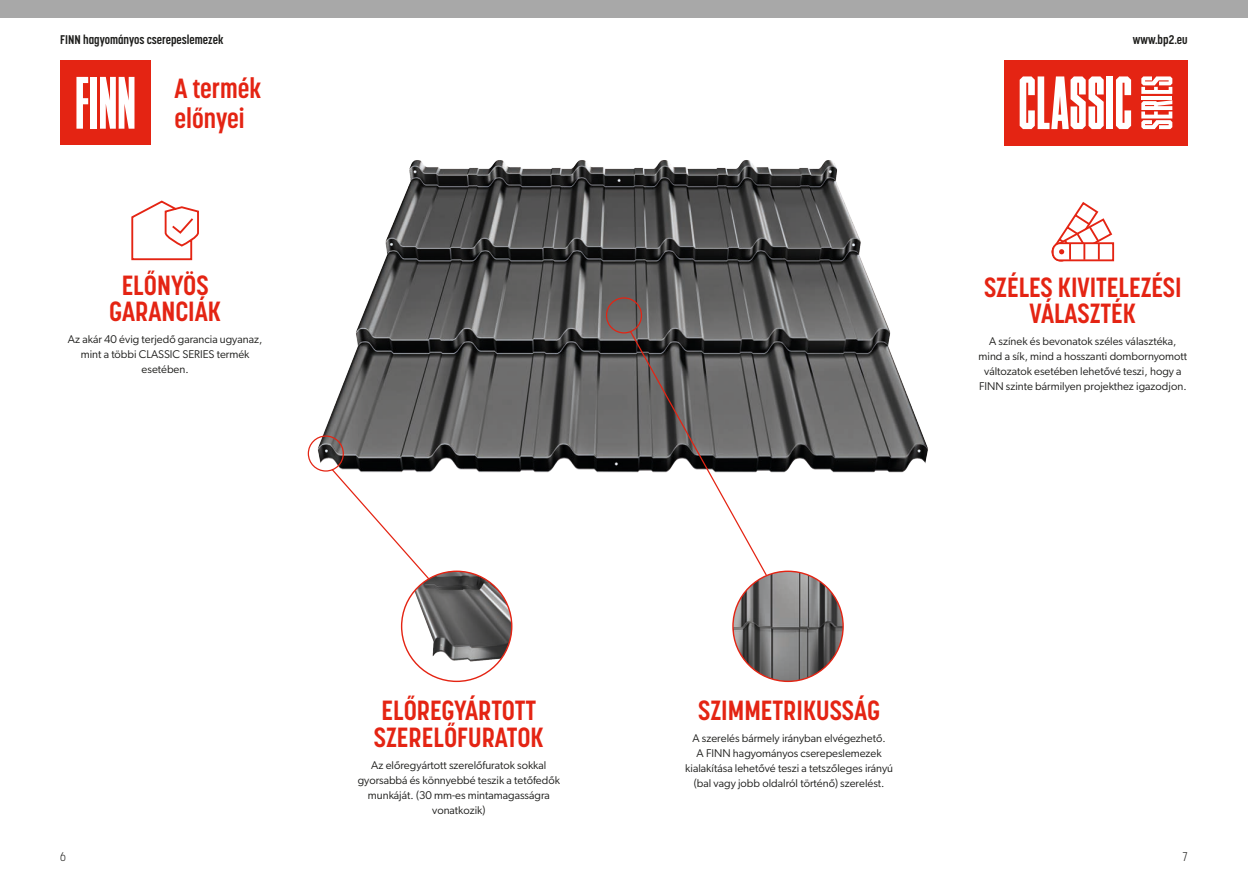
<style>
.page{position:relative;width:1248px;height:886px;background:#fff}
.page>*{position:absolute;margin:0;border:0;box-sizing:border-box;transform-origin:0 0}
.Styl_akapitowy_1{font:700 27.5px/26.2px "Korolev Condensed";color:#e42413;text-align:center}
.TYTUŁ{font:700 27.5px/30px "Korolev Condensed";color:#e42413}
.t1{font:700 12.5px "Korolev Condensed";color:#1d1d1b}
.t2{font:300 12.5px "Korolev Condensed";color:#1d1d1b}
.BASIC{font:11.25px/15px "Gibson";color:#1d1d1b;text-align:center}
</style>
<div class="page">
<div style="left:0;top:0;width:1247px;height:18px;background:#a8a8a8"></div>
<div style="left:60px;top:60px;width:91px;height:84px;background:#e42413"></div>
<svg style="left:76px;top:77px;width:12px;height:52px"></svg>
<div style="left:91px;top:77px;width:6px;height:52px;background:#fff"></div>
<svg style="left:100px;top:77px;width:34px;height:52px"></svg>
<div style="left:1003px;top:60px;width:184px;height:85px;background:#e42413"></div>
<svg style="left:1019px;top:76px;width:84px;height:53px"></svg>
<div style="left:1106px;top:76px;width:6px;height:53px;background:#fff"></div>
<svg style="left:1116px;top:76px;width:14px;height:53px"></svg>
<svg style="left:1141px;top:100px;width:31px;height:29px"></svg>
<hr style="left:1141px;top:96px;width:31px;height:3px;background:#fff">
<svg style="left:1141px;top:76px;width:31px;height:18px"></svg>
<img style="left:312px;top:160px;width:616px;height:313px">
<svg style="left:628px;top:330px;width:140px;height:247px"></svg>
<svg style="left:330px;top:468px;width:100px;height:112px"></svg>
<div style="left:606px;top:297px;width:36px;height:36px;border:1px solid #e42413;border-radius:50%"></div>
<div style="left:308px;top:435px;width:36px;height:37px;border:1px solid #e42413;border-radius:50%"></div>
<img style="left:733px;top:571px;width:110px;height:110px;border-radius:55px">
<img style="left:401px;top:571px;width:110px;height:110px;border-radius:55px">
<svg style="left:131px;top:200px;width:68px;height:61px"></svg>
<svg style="left:1051px;top:202px;width:63px;height:60px"></svg>
<p class="t1" style="left:60px;top:32px;width:165px">FINN hagyományos cserepeslemezek</p>
<p class="t1" style="left:1132px;top:32px;width:56px">www.bp2.eu</p>
<p class="TYTUŁ" style="left:174px;top:74px;width:88px">A termék előnyei</p>
<p class="Styl_akapitowy_1" style="left:109px;top:272px;width:113px">ELŐNYÖS<br>GARANCIÁK</p>
<p class="BASIC" style="left:68px;top:332px;width:196px">Az akár 40 évig terjedő garancia ugyanaz, mint a többi CLASSIC SERIES termék esetében.</p>
<p class="Styl_akapitowy_1" style="left:374px;top:697px;width:171px;text-align:left">ELŐREGYÁRTOTT<br>SZERELŐFURATOK</p>
<p class="BASIC" style="left:357px;top:757px;width:204px">Az előregyártott szerelőfuratok sokkal gyorsabbá és könnyebbé teszik a tetőfedők munkáját. (30 mm-es mintamagasságra vonatkozik)</p>
<p class="Styl_akapitowy_1" style="left:983px;top:274px;width:199px">SZÉLES KIVITELEZÉSI<br>VÁLASZTÉK</p>
<p class="BASIC" style="left:978px;top:333px;width:210px">A színek és bevonatok széles választéka, mind a sík, mind a hosszanti dombornyomott változatok esetében lehetővé teszi, hogy a FINN szinte bármilyen projekthez igazodjon.</p>
<p class="Styl_akapitowy_1" style="left:698px;top:697px;width:183px">SZIMMETRIKUSSÁG</p>
<p class="BASIC" style="left:685px;top:731px;width:209px">A szerelés bármely irányban elvégezhető.<br>A FINN hagyományos cserepeslemezek kialakítása lehetővé teszi a tetszőleges irányú (bal vagy jobb oldalról történő) szerelést.</p>
<p class="t2" style="left:60px;top:849px;width:7px">6</p>
<p class="t2" style="left:1182px;top:849px;width:7px">7</p>
</div>
